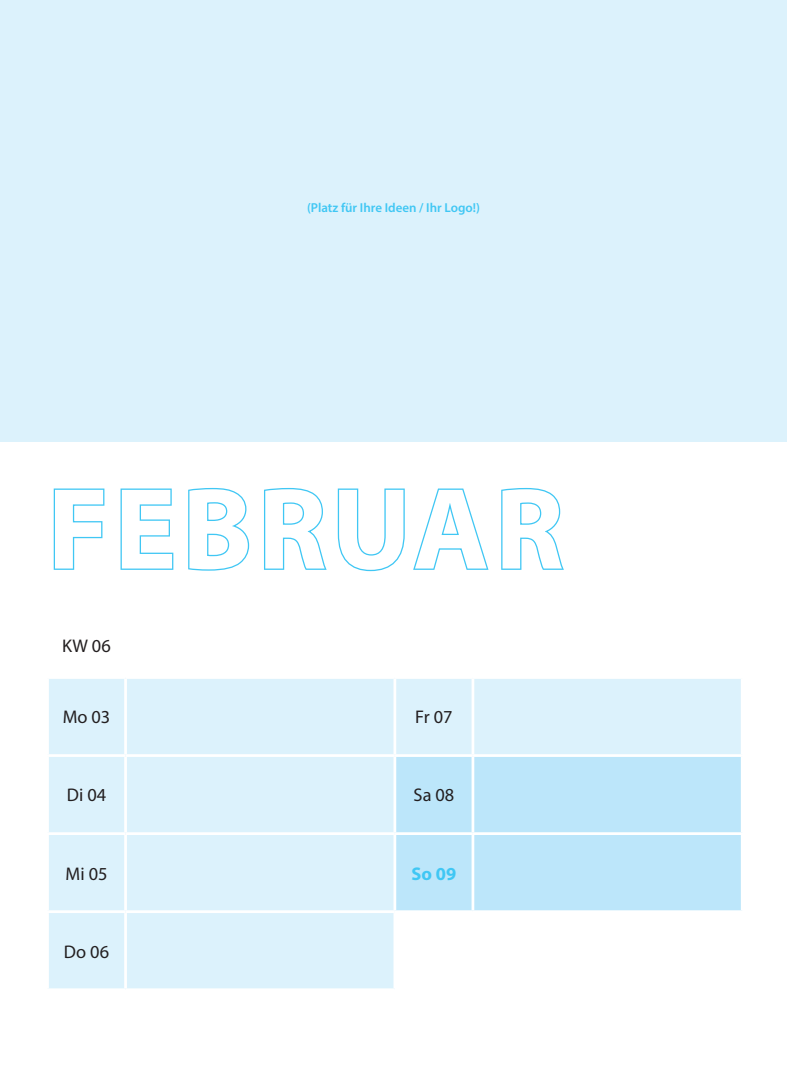
<style>
.page{position:relative;width:787px;height:1092px;background:#fff}
.page>*{position:absolute;margin:0;border:0;box-sizing:border-box;transform-origin:0 0}
.t1{font:700 116.75px "Myriad Pro";letter-spacing:.045em;color:#fff}
.t2{font:18.25px "Myriad Pro";color:#231f20}
.t3{font:700 18.25px "Myriad Pro";color:#40c7f4}
.t4{font:600 13px "Myriad Pro";color:#40c7f4}
</style>
<div class="page">
<svg style="left:49px;top:679px;width:691px;height:309px;fill:#dcf2fc"></svg>
<div style="left:396px;top:756px;width:344px;height:154px;background:#bce6fa"></div>
<hr style="left:124px;top:678px;width:3px;height:76px;background:#fff">
<hr style="left:393px;top:678px;width:3px;height:76px;background:#fff">
<hr style="left:471px;top:678px;width:3px;height:76px;background:#fff">
<hr style="left:46px;top:754px;width:80px;height:2px;background:#fff">
<hr style="left:126px;top:754px;width:269px;height:2px;background:#fff">
<hr style="left:124px;top:756px;width:3px;height:76px;background:#fff">
<hr style="left:395px;top:754px;width:78px;height:2px;background:#fff">
<hr style="left:393px;top:756px;width:3px;height:76px;background:#fff">
<hr style="left:473px;top:754px;width:270px;height:2px;background:#fff">
<hr style="left:471px;top:756px;width:3px;height:76px;background:#fff">
<hr style="left:46px;top:832px;width:80px;height:2px;background:#fff">
<hr style="left:126px;top:832px;width:269px;height:2px;background:#fff">
<hr style="left:124px;top:834px;width:3px;height:76px;background:#fff">
<hr style="left:395px;top:832px;width:78px;height:2px;background:#fff">
<hr style="left:393px;top:834px;width:3px;height:76px;background:#fff">
<hr style="left:473px;top:832px;width:270px;height:2px;background:#fff">
<hr style="left:471px;top:834px;width:3px;height:76px;background:#fff">
<hr style="left:46px;top:910px;width:80px;height:3px;background:#fff">
<hr style="left:126px;top:910px;width:269px;height:3px;background:#fff">
<hr style="left:124px;top:913px;width:3px;height:75px;background:#fff">
<hr style="left:395px;top:910px;width:78px;height:3px;background:#fff">
<hr style="left:393px;top:913px;width:3px;height:75px;background:#fff">
<hr style="left:473px;top:910px;width:270px;height:3px;background:#fff">
<hr style="left:471px;top:913px;width:3px;height:75px;background:#fff">
<div style="left:0;top:0;width:787px;height:442px;background:#dcf2fc"></div>
<svg style="left:53px;top:488px;width:52px;height:82px"></svg>
<svg style="left:120px;top:488px;width:54px;height:82px"></svg>
<svg style="left:188px;top:487px;width:62px;height:84px"></svg>
<svg style="left:264px;top:487px;width:63px;height:83px"></svg>
<svg style="left:337px;top:488px;width:152px;height:84px"></svg>
<svg style="left:501px;top:487px;width:63px;height:83px"></svg>
<p class="t4" style="left:307px;top:200px;width:174px">(Platz für Ihre Ideen / Ihr Logo!)</p>
<h1 class="t1" style="left:47px;top:453px;width:518px">FEBRUAR</h1>
<p class="t2" style="left:62px;top:634px;width:50px">KW 06</p>
<p class="t2" style="left:63px;top:706px;width:49px">Mo 03</p>
<p class="t2" style="left:415px;top:706px;width:39px">Fr 07</p>
<p class="t2" style="left:67px;top:784px;width:41px">Di 04</p>
<p class="t2" style="left:413px;top:784px;width:42px">Sa 08</p>
<p class="t2" style="left:66px;top:862px;width:43px">Mi 05</p>
<p class="t3" style="left:411px;top:861px;width:46px">So 09</p>
<p class="t2" style="left:64px;top:940px;width:47px">Do 06</p>
</div>
